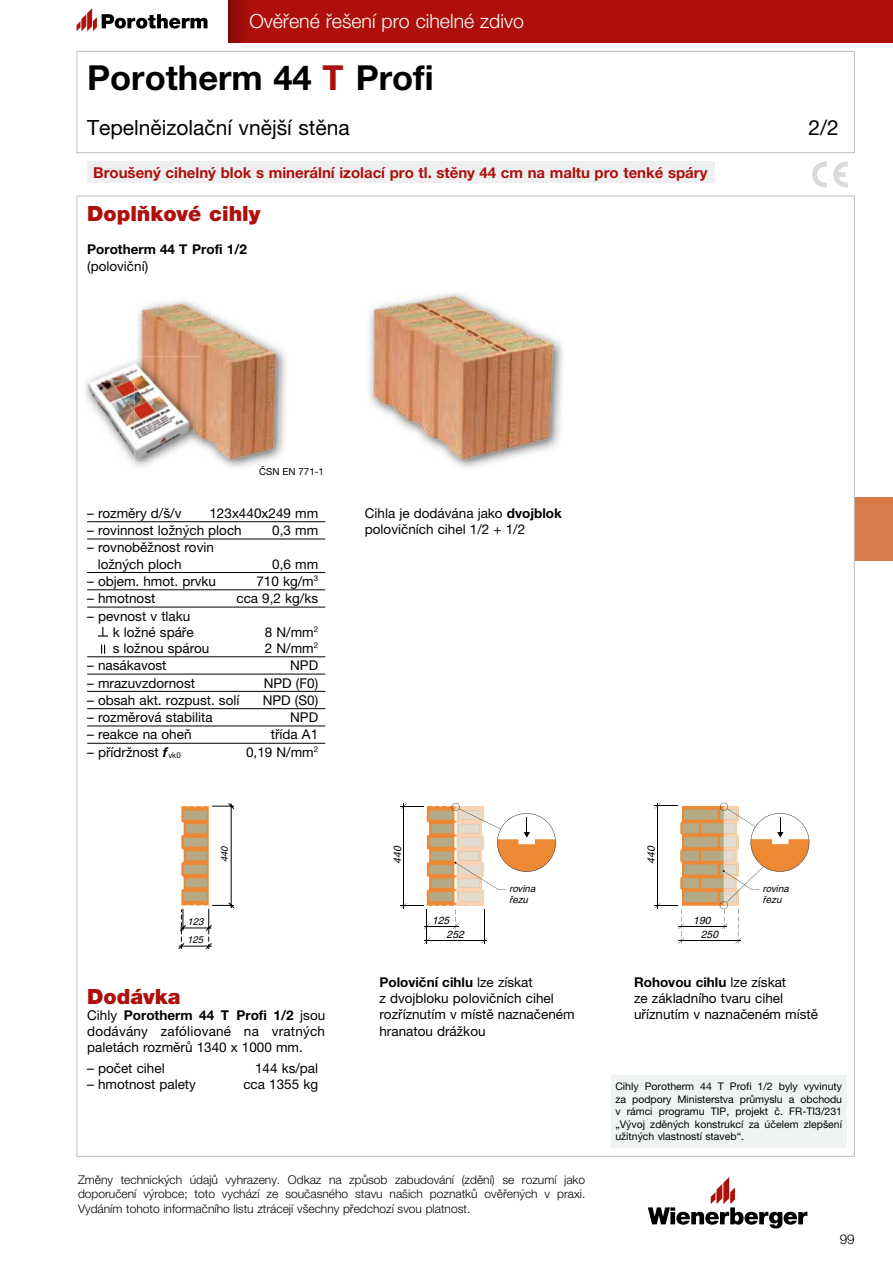
<style>
.page{position:relative;width:893px;height:1263px;background:#fff}
.page>*{position:absolute;margin:0;border:0;box-sizing:border-box;transform-origin:0 0}
.t1{font:700 34.5px "Helvetica Neue LT Pro";color:#000}
.t2{font:21px "Helvetica Neue LT Pro";color:#000}
.t3{font:900 21px "Helvetica Neue LT Pro";color:#ae0f0a}
.t4{font:300 19.5px "Helvetica Neue LT Pro";color:#fff}
.t5{font:700 15px "Helvetica Neue LT Pro";color:#ae0f0a}
.t6{font:13.5px/16.2px "Helvetica Neue LT Pro";color:#000}
.t7{font:700 13.5px "Helvetica Neue LT Pro";color:#000}
.t8{font:300 13.5px "Helvetica Neue LT Pro";color:#000}
.t9{font:300 12px/14.4px "Helvetica Neue LT Pro";color:#000;text-align:justify}
.t10{font:10.5px/12.6px "Helvetica Neue LT Pro";color:#000;text-align:justify}
.t11{font:italic 10.35px/14.1px "Helvetica CE";color:#000}
.t12{font:italic 9.75px/11.2px "Helvetica CE";color:#000}
.t13{font:9.75px "Helvetica Neue LT Pro";color:#000}
.t14{font:italic 9.6px "Helvetica CE";color:#000}
.s1{color:#ae0f0a}
.s2{font-weight:700;font-style:italic}
.s3{font-weight:700}
</style>
<div class="page">
<div style="left:228px;top:0;width:665px;height:43px;background:#ae0f0a"></div>
<svg style="left:228px;top:0;width:16px;height:43px"></svg>
<svg style="left:77px;top:8px;width:130px;height:23px"></svg>
<svg style="left:648px;top:1177px;width:159px;height:51px"></svg>
<div style="left:855px;top:497px;width:38px;height:64px;background:#d77b49"></div>
<hr style="left:424px;top:941px;width:63px;height:1px;background:#000">
<hr style="left:484px;top:909px;width:1px;height:35px;background:#000">
<hr style="left:427px;top:909px;width:1px;height:35px;background:#000">
<svg style="left:424px;top:938px;width:6px;height:6px"></svg>
<svg style="left:481px;top:938px;width:6px;height:6px"></svg>
<svg style="left:401px;top:803px;width:155px;height:126px"></svg>
<hr style="left:87px;top:521px;width:238px;height:1px;background:#000">
<hr style="left:87px;top:539px;width:238px;height:1px;background:#000">
<hr style="left:87px;top:572px;width:238px;height:1px;background:#000">
<hr style="left:87px;top:589px;width:238px;height:1px;background:#000">
<hr style="left:87px;top:607px;width:238px;height:1px;background:#000">
<hr style="left:87px;top:656px;width:238px;height:1px;background:#000">
<hr style="left:87px;top:674px;width:238px;height:1px;background:#000">
<hr style="left:87px;top:691px;width:238px;height:1px;background:#000">
<hr style="left:87px;top:708px;width:238px;height:1px;background:#000">
<hr style="left:87px;top:726px;width:238px;height:1px;background:#000">
<hr style="left:87px;top:743px;width:238px;height:1px;background:#000">
<div style="left:77px;top:51px;width:778px;height:102px;border:1px solid #b7c0c6"></div>
<svg style="left:179px;top:803px;width:55px;height:146px"></svg>
<div style="left:611px;top:1075px;width:236px;height:72px;background:#f0f3f4"></div>
<img style="left:221px;top:348px;width:65px;height:120px">
<img style="left:138px;top:300px;width:141px;height:161px">
<img style="left:138px;top:357px;width:64px;height:104px">
<img style="left:85px;top:360px;width:74px;height:102px">
<img style="left:138px;top:360px;width:54px;height:101px">
<svg style="left:654px;top:803px;width:155px;height:141px"></svg>
<img style="left:369px;top:293px;width:194px;height:175px">
<img style="left:370px;top:294px;width:187px;height:167px">
<div style="left:87px;top:162px;width:627px;height:21px;background:#edeff0"></div>
<svg style="left:812px;top:162px;width:35px;height:25px"></svg>
<svg style="left:98px;top:627px;width:10px;height:10px"></svg>
<svg style="left:101px;top:644px;width:4px;height:10px"></svg>
<h3 class="t4" style="left:249px;top:10px;width:276px">Ověřené řešení pro cihelné zdivo</h3>
<h1 class="t1" style="left:87px;top:57px;width:348px">Porotherm 44 <span class="s1">T</span> Profi</h1>
<h2 class="t2" style="left:87px;top:115px;width:264px">Tepelněizolační vnější stěna</h2>
<h2 class="t2" style="left:808px;top:115px;width:32px">2/2</h2>
<p class="t5" style="left:93px;top:163px;width:616px">Broušený cihelný blok s minerální izolací pro tl. stěny 44 cm na maltu pro tenké spáry</p>
<h2 class="t3" style="left:87px;top:201px;width:175px">Doplňkové cihly</h2>
<p class="t7" style="left:87px;top:241px;width:161px">Porotherm 44 T Profi 1/2</p>
<p class="t6" style="left:87px;top:257px;width:62px">(poloviční)</p>
<p class="t13" style="left:259px;top:465px;width:66px">ČSN EN 771-1</p>
<p class="t6" style="left:87px;top:505px;width:96px">– rozměry d/š/v</p>
<p class="t6" style="left:209px;top:505px;width:110px">123x440x249 mm</p>
<p class="t6" style="left:87px;top:522px;width:156px">– rovinnost ložných ploch</p>
<p class="t6" style="left:272px;top:522px;width:47px">0,3 mm</p>
<p class="t6" style="left:98px;top:539px;width:118px;text-indent:-11px">– rovnoběžnost rovin ložných ploch</p>
<p class="t6" style="left:272px;top:556px;width:47px">0,6 mm</p>
<p class="t6" style="left:87px;top:573px;width:130px">– objem. hmot. prvku</p>
<p class="t6" style="left:256px;top:573px;width:63px">710 kg/m<sup>3</sup></p>
<p class="t6" style="left:87px;top:590px;width:70px">– hmotnost</p>
<p class="t6" style="left:236px;top:590px;width:83px">cca 9,2 kg/ks</p>
<p class="t6" style="left:87px;top:607px;width:108px;text-align:right">– pevnost v tlaku k ložné spáře</p>
<p class="t6" style="left:265px;top:624px;width:55px">8 N/mm<sup>2</sup></p>
<p class="t6" style="left:113px;top:640px;width:98px">s ložnou spárou</p>
<p class="t6" style="left:265px;top:640px;width:55px">2 N/mm<sup>2</sup></p>
<p class="t6" style="left:87px;top:657px;width:81px">– nasákavost</p>
<p class="t6" style="left:290px;top:657px;width:29px">NPD</p>
<p class="t6" style="left:87px;top:674px;width:109px">– mrazuvzdornost</p>
<p class="t6" style="left:264px;top:674px;width:56px">NPD (F0)</p>
<p class="t6" style="left:87px;top:692px;width:154px">– obsah akt. rozpust. solí</p>
<p class="t6" style="left:263px;top:692px;width:57px">NPD (S0)</p>
<p class="t6" style="left:87px;top:709px;width:127px">– rozměrová stabilita</p>
<p class="t6" style="left:290px;top:709px;width:29px">NPD</p>
<p class="t6" style="left:87px;top:726px;width:106px">– reakce na oheň</p>
<p class="t6" style="left:271px;top:726px;width:49px">třída A1</p>
<p class="t6" style="left:87px;top:744px;width:95px">– přídržnost <span class="s2">f</span><sub>vk0</sub></p>
<p class="t6" style="left:246px;top:744px;width:74px">0,19 N/mm<sup>2</sup></p>
<p class="t14" style="left:219px;top:862px;width:18px;rotate:-90deg">440</p>
<p class="t12" style="left:187px;top:913px;width:18px;line-height:17.7px">123<br>125</p>
<h2 class="t3" style="left:87px;top:983px;width:95px">Dodávka</h2>
<p class="t6" style="left:87px;top:1007px;width:240px;text-align:justify">Cihly <span class="s3">Porotherm 44 T Profi 1/2</span> jsou dodávány zafóliované na vratných paletách rozměrů 1340 x 1000 mm.</p>
<p class="t6" style="left:87px;top:1059px;width:79px">– počet cihel</p>
<p class="t6" style="left:255px;top:1059px;width:65px">144 ks/pal</p>
<p class="t6" style="left:87px;top:1076px;width:110px">– hmotnost palety</p>
<p class="t6" style="left:243px;top:1076px;width:76px">cca 1355 kg</p>
<p class="t6" style="left:365px;top:505px;width:199px">Cihla je dodávána jako <span class="s3">dvojblok </span>polovičních cihel 1/2 + 1/2</p>
<p class="t11" style="left:391px;top:864px;width:20px;rotate:-90deg">440</p>
<p class="t11" style="left:432px;top:913px;width:19px">125</p>
<p class="t11" style="left:447px;top:927px;width:19px">252</p>
<p class="t12" style="left:509px;top:882px;width:28px">rovina řezu</p>
<p class="t11" style="left:644px;top:863px;width:20px;rotate:-90deg">440</p>
<p class="t11" style="left:701px;top:913px;width:19px;text-indent:-8px">190<br>250</p>
<p class="t12" style="left:763px;top:882px;width:28px">rovina řezu</p>
<p class="t6" style="left:379px;top:974px;width:197px"><span class="s3">Poloviční cihlu</span> lze získat<br>z dvojbloku polovičních cihel rozříznutím v místě naznačeném hranatou drážkou</p>
<p class="t6" style="left:634px;top:974px;width:185px"><span class="s3">Rohovou cihlu</span> lze získat<br>ze základního tvaru cihel uříznutím v naznačeném místě</p>
<p class="t10" style="left:615px;top:1080px;width:228px">Cihly Porotherm 44 T Profi 1/2 byly vyvinuty za podpory Ministerstva průmyslu a obchodu v rámci programu TIP, projekt č. FR-TI3/231 „Vývoj zděných konstrukcí za účelem zlepšení užitných vlastností staveb“.</p>
<p class="t9" style="left:78px;top:1172px;width:509px">Změny technických údajů vyhrazeny. Odkaz na způsob zabudování (zdění) se rozumí jako doporučení výrobce; toto vychází ze současného stavu našich poznatků ověřených v praxi.<br>Vydáním tohoto informačního listu ztrácejí všechny předchozí svou platnost.</p>
<p class="t8" style="left:840px;top:1231px;width:17px">99</p>
</div>
